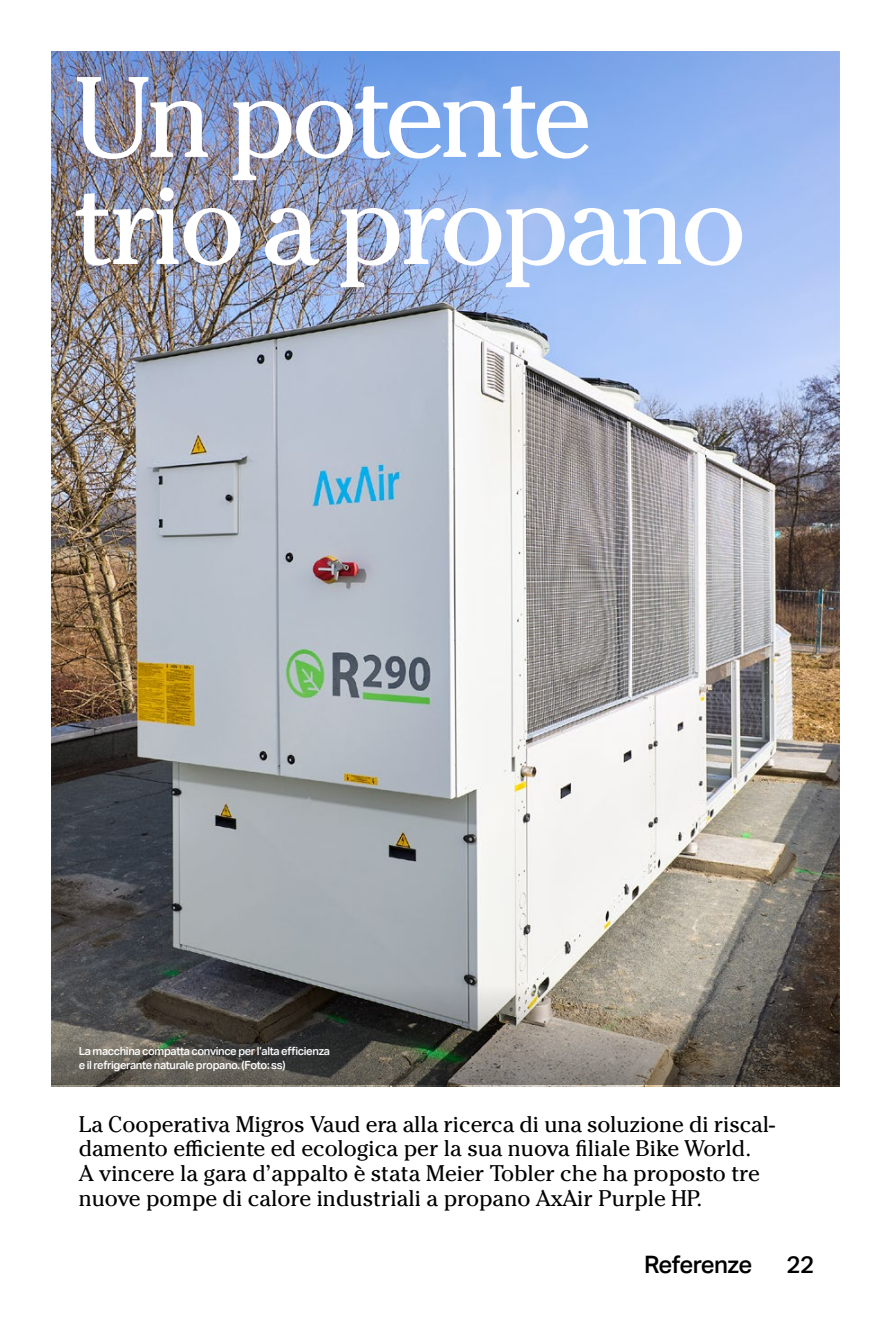
<style>
.page{position:relative;width:893px;height:1319px;background:#fff}
.page>*{position:absolute;margin:0;border:0;box-sizing:border-box;transform-origin:0 0}
._0_Titel{font:113.55px/106.9px "Cheltenham Pro";letter-spacing:-.04em;color:#fff}
.t1{font:500 24px "Aktiv Grotesk";letter-spacing:-.025em;color:#000}
._0_Lead_15pt{font:22.5px/24.8px "Cheltenham Pro";color:#000}
._0_Legende{font:500 11.25px/13.6px "Aktiv Grotesk";letter-spacing:-.03em;color:#fff}
</style>
<div class="page">
<img style="left:51px;top:51px;width:789px;height:1034px">
<svg style="left:51px;top:983px;width:789px;height:101px"></svg>
<p class="_0_Titel" style="left:74px;top:62px;width:674px">Un potente trio a propano</p>
<p class="_0_Legende" style="left:79px;top:1044px;width:253px">La macchina compatta convince per l’alta efficienza e il refrigerante naturale propano. (Foto: ss)</p>
<p class="_0_Lead_15pt" style="left:79px;top:1110px;width:698px">La Cooperativa Migros Vaud era alla ricerca di una soluzione di riscal&shy;damento efficiente ed ecologica per la sua nuova filiale Bike World.<br>A vincere la gara d’appalto è stata Meier Tobler che ha proposto tre nuove pompe di calore industriali a propano AxAir Purple HP.</p>
<p class="t1" style="left:644px;top:1249px;width:110px">Referenze</p>
<p class="t1" style="left:786px;top:1249px;width:29px">22</p>
</div>
